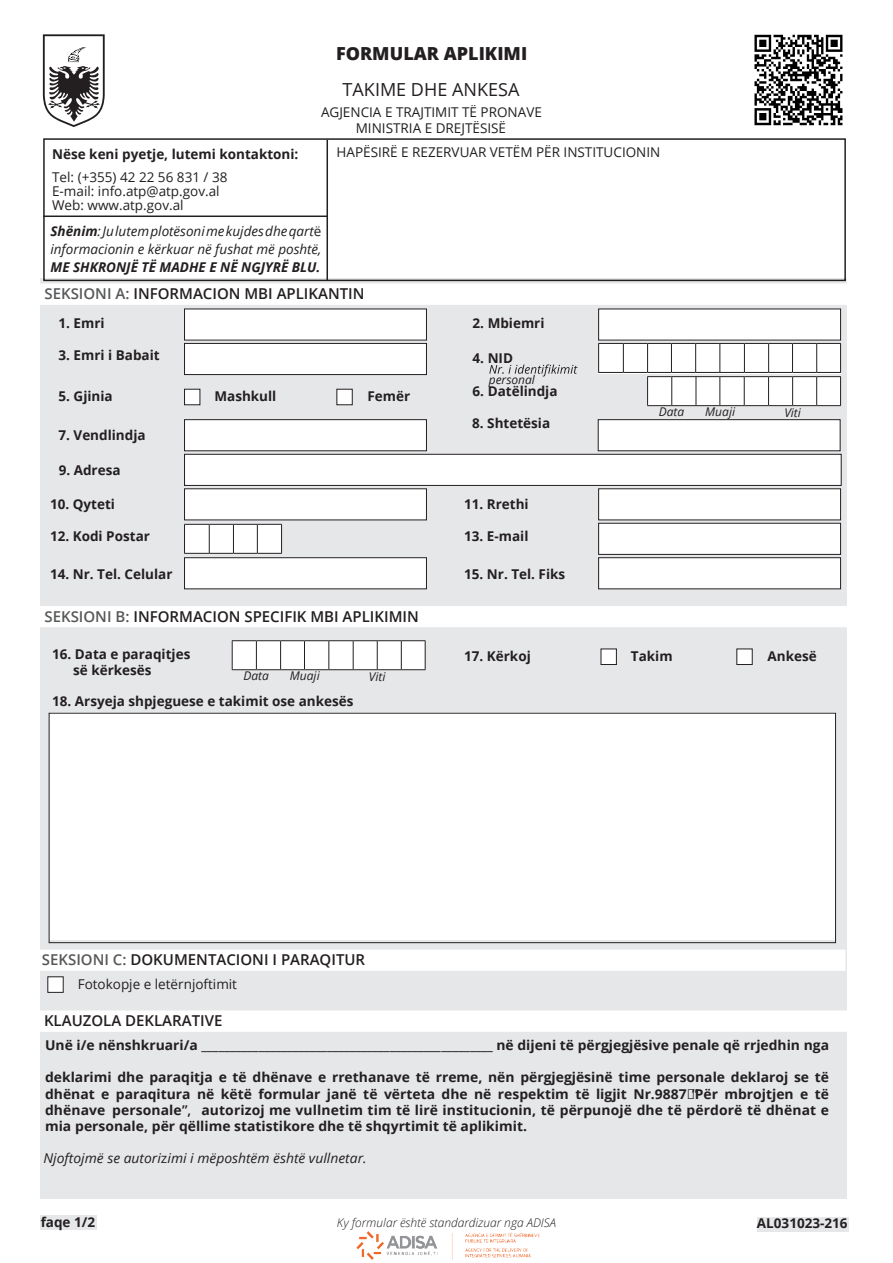
<style>
.page{position:relative;width:893px;height:1263px;background:#fff}
.page>*{position:absolute;margin:0;border:0;box-sizing:border-box;transform-origin:0 0}
.t1{font:800 18px "Open Sans";color:#231f20}
.t2{font:18px "Open Sans";color:#231f20}
.t3{font:600 15px "Open Sans";color:#231f20}
.t4{font:700 13.5px/16.2px "Open Sans";color:#231f20}
.t5{font:13.5px/13.8px "Open Sans";color:#231f20;text-align:center}
.t6{font:italic 13.5px/18px "Open Sans";color:#231f20}
.t7{font:italic 700 13.5px "Open Sans";color:#231f20}
.t8{font:700 13.5px "Open Sans";color:#231f20}
.t9{font:italic 300 12px "Open Sans";color:#231f20}
.t10{font:italic 12px "Open Sans";color:#231f20}
.s1{font-weight:700}
.s2{font-style:normal}
.s3{color:#57585a}
.s4{font-style:inherit}
.s5{font-weight:600}
</style>
<div class="page">
<div style="left:40px;top:278px;width:807px;height:920px;background:#e6e7e9"></div>
<div style="left:43px;top:138px;width:803px;height:143px;border:2px solid #231f20"></div>
<svg style="left:43px;top:34px;width:62px;height:93px"></svg>
<hr style="left:326px;top:140px;width:2px;height:140px;background:#231f20">
<hr style="left:43px;top:215px;width:284px;height:2px;background:#231f20">
<div style="left:37px;top:284px;width:813px;height:21px;background:#fff"></div>
<div style="left:185px;top:454px;width:656px;height:31px;background:#fff"></div>
<div style="left:184px;top:454px;width:658px;height:32px;border:1px solid #231f20"></div>
<div style="left:185px;top:309px;width:241px;height:31px;background:#fff"></div>
<div style="left:185px;top:343px;width:241px;height:32px;background:#fff"></div>
<div style="left:184px;top:343px;width:243px;height:32px;border:1px solid #231f20"></div>
<div style="left:185px;top:389px;width:15px;height:16px;background:#fff"></div>
<div style="left:184px;top:389px;width:16px;height:16px;border:1px solid #231f20"></div>
<div style="left:599px;top:309px;width:241px;height:31px;background:#fff"></div>
<div style="left:185px;top:420px;width:241px;height:31px;background:#fff"></div>
<div style="left:184px;top:419px;width:243px;height:32px;border:1px solid #231f20"></div>
<div style="left:598px;top:420px;width:242px;height:31px;background:#fff"></div>
<div style="left:598px;top:419px;width:242px;height:32px;border:1px solid #231f20"></div>
<div style="left:38px;top:606px;width:811px;height:21px;background:#fff"></div>
<div style="left:337px;top:389px;width:15px;height:16px;background:#fff"></div>
<div style="left:336px;top:389px;width:17px;height:16px;border:1px solid #231f20"></div>
<svg style="left:489px;top:364px;width:89px;height:12px"></svg>
<div style="left:185px;top:489px;width:241px;height:31px;background:#fff"></div>
<div style="left:599px;top:489px;width:241px;height:31px;background:#fff"></div>
<div style="left:599px;top:523px;width:241px;height:31px;background:#fff"></div>
<div style="left:598px;top:523px;width:243px;height:32px;border:1px solid #231f20"></div>
<div style="left:185px;top:558px;width:241px;height:31px;background:#fff"></div>
<div style="left:184px;top:557px;width:243px;height:32px;border:1px solid #231f20"></div>
<div style="left:599px;top:558px;width:241px;height:31px;background:#fff"></div>
<div style="left:598px;top:557px;width:243px;height:32px;border:1px solid #231f20"></div>
<svg style="left:184px;top:524px;width:98px;height:30px;background:#e7e6e6"></svg>
<svg style="left:598px;top:343px;width:243px;height:63px"></svg>
<div style="left:50px;top:712px;width:786px;height:228px;background:#fff"></div>
<div style="left:49px;top:713px;width:787px;height:230px;border:1px solid #231f20"></div>
<svg style="left:232px;top:640px;width:194px;height:30px;background:#e8e8e8"></svg>
<div style="left:601px;top:649px;width:15px;height:15px;background:#fff"></div>
<div style="left:601px;top:649px;width:16px;height:16px;border:1px solid #231f20"></div>
<div style="left:737px;top:649px;width:15px;height:15px;background:#fff"></div>
<div style="left:736px;top:649px;width:17px;height:16px;border:1px solid #231f20"></div>
<div style="left:38px;top:949px;width:807px;height:22px;background:#fff;border:2px solid #fff"></div>
<div style="left:48px;top:977px;width:15px;height:15px;background:#fff"></div>
<div style="left:47px;top:976px;width:17px;height:17px;border:1px solid #231f20"></div>
<div style="left:757px;top:1217px;width:92px;height:14px;background:#e6e7e9"></div>
<div style="left:39px;top:1010px;width:811px;height:22px;background:#fff;border:2px solid #fff"></div>
<img style="left:356px;top:1231px;width:184px;height:28px">
<div style="left:40px;top:1216px;width:56px;height:14px;background:#e6e7e9"></div>
<img style="left:754px;top:34px;width:89px;height:92px">
<h1 class="t1" style="left:336px;top:39px;width:193px">FORMULAR APLIKIMI</h1>
<h1 class="t2" style="left:343px;top:77px;width:178px">TAKIME DHE ANKESA</h1>
<p class="t4" style="left:52px;top:145px;width:248px">Nëse keni pyetje, lutemi kontaktoni:</p>
<p class="t5" style="left:52px;top:170px;width:177px;text-align:left">Tel: (+355) 42 22 56 831 / 38<br>E-mail: info.atp@atp.gov.al<br>Web: www.atp.gov.al</p>
<p class="t5" style="left:321px;top:104px;width:222px;line-height:16.2px">AGJENCIA E TRAJTIMIT TË PRONAVE<br>MINISTRIA E DREJTËSISË</p>
<p class="t5" style="left:336px;top:144px;width:325px">HAPËSIRË E REZERVUAR VETËM PËR INSTITUCIONIN</p>
<p class="t6" style="left:50px;top:222px;width:273px"><span class="s1">Shënim</span>: Ju lutem plotësoni me kujdes dhe qart<span class="s2">ë </span>informacionin e kërkuar në fushat më poshtë,</p>
<p class="t7" style="left:50px;top:258px;width:271px">ME SHKRONJË TË MADHE E NË NGJYRË BLU.</p>
<p class="t3" style="left:44px;top:283px;width:322px"><span class="s3">SEKSIONI A:</span> INFORMACION MBI APLIKANTIN</p>
<p class="t4" style="left:59px;top:315px;width:48px">1. Emri</p>
<p class="t4" style="left:59px;top:347px;width:103px">3. Emri i Babait</p>
<p class="t4" style="left:59px;top:388px;width:56px">5. Gjinia</p>
<p class="t4" style="left:59px;top:426px;width:89px">7. Vendlindja</p>
<p class="t4" style="left:59px;top:462px;width:63px">9. Adresa</p>
<p class="t4" style="left:50px;top:495px;width:67px">10. Qyteti</p>
<p class="t4" style="left:50px;top:528px;width:101px">12. Kodi Postar</p>
<p class="t4" style="left:214px;top:388px;width:63px">Mashkull</p>
<p class="t4" style="left:368px;top:388px;width:44px">Femër</p>
<p class="t4" style="left:473px;top:315px;width:73px">2. Mbiemri</p>
<p class="t4" style="left:473px;top:350px;width:42px">4. NID</p>
<p class="t4" style="left:473px;top:382px;width:86px">6. Datëlindja</p>
<p class="t4" style="left:472px;top:415px;width:80px">8. Shtetësia</p>
<p class="t10" style="left:489px;top:372px;width:48px">personal</p>
<p class="t4" style="left:464px;top:495px;width:66px">11. Rrethi</p>
<p class="t4" style="left:464px;top:528px;width:66px">13. E-mail</p>
<p class="t4" style="left:50px;top:565px;width:124px">14. Nr. Tel. Celular</p>
<p class="t4" style="left:464px;top:565px;width:103px">15. Nr. Tel. Fiks</p>
<p class="t3" style="left:44px;top:606px;width:376px"><span class="s3">SEKSIONI B:</span> INFORMACION SPECIFIK MBI APLIKIMIN</p>
<p class="t4" style="left:73px;top:646px;width:119px;text-indent:-21px">16. Data e paraqitjes së kërkesës</p>
<p class="t4" style="left:464px;top:648px;width:68px">17. Kërkoj</p>
<p class="t4" style="left:52px;top:693px;width:303px">18. Arsyeja shpjeguese e takimit ose ankesës</p>
<p class="t10" style="left:243px;top:667px;width:27px">Data</p>
<p class="t10" style="left:290px;top:667px;width:31px">Muaji</p>
<p class="t10" style="left:369px;top:668px;width:18px">Viti</p>
<p class="t10" style="left:659px;top:403px;width:27px">Data</p>
<p class="t10" style="left:705px;top:403px;width:31px">Muaji</p>
<p class="t10" style="left:784px;top:404px;width:18px">Viti</p>
<p class="t4" style="left:631px;top:648px;width:43px">Takim</p>
<p class="t4" style="left:767px;top:648px;width:51px">Ankesë</p>
<p class="t3" style="left:42px;top:949px;width:325px"><span class="s3">SEKSIONI C:</span> DOKUMENTACIONI I PARAQITUR</p>
<p class="t5" style="left:78px;top:977px;width:161px">Fotokopje e letërnjoftimit</p>
<p class="t3" style="left:44px;top:1010px;width:180px">KLAUZOLA DEKLARATIVE</p>
<p class="t4" style="left:45px;top:1036px;width:785px">Unë i/e nënshkruari/a ________<span class="s4">__________________________________</span>_________ në dijeni të përgjegjësive penale që rrjedhin nga</p>
<p class="t4" style="left:45px;top:1069px;width:785px;text-align:justify">deklarimi dhe paraqitja e të dhënave e rrethanave të rreme, nën përgjegjësinë time personale deklaroj se të dhënat e paraqitura në këtë formular janë të vërteta dhe në respektim të ligjit <span class="s4">N</span>r<span class="s4">.9887</span><span class="s5">“”</span><span class="s4">P</span>ër m<span class="s4">b</span>rojtjen e të dhënave personale<span class="s5">”,</span> autorizoj me vullnetim tim të lirë institu<span class="s4">c</span>ionin, të përpunojë dhe të përdorë të dhënat e mia personale, për qëllime statistikore dhe të shq<span class="s4">y</span>rtimit të aplikimit<span class="s4">.</span></p>
<p class="t6" style="left:44px;top:1149px;width:325px"><span class="s4">N</span>joftojm<span class="s4">ë</span> se autori<span class="s2">z</span>imi i m<span class="s4">ë</span>posht<span class="s4">ë</span>m <span class="s4">ë</span>sht<span class="s4">ë</span> vullnetar.</p>
<p class="t8" style="left:41px;top:1213px;width:56px">faqe 1/2</p>
<p class="t9" style="left:337px;top:1215px;width:221px">Ky formular është standardizuar nga ADISA</p>
<p class="t4" style="left:757px;top:1215px;width:92px">AL<span class="s4">03</span>102<span class="s4">3</span><span class="s4">-</span>216</p>
</div>
